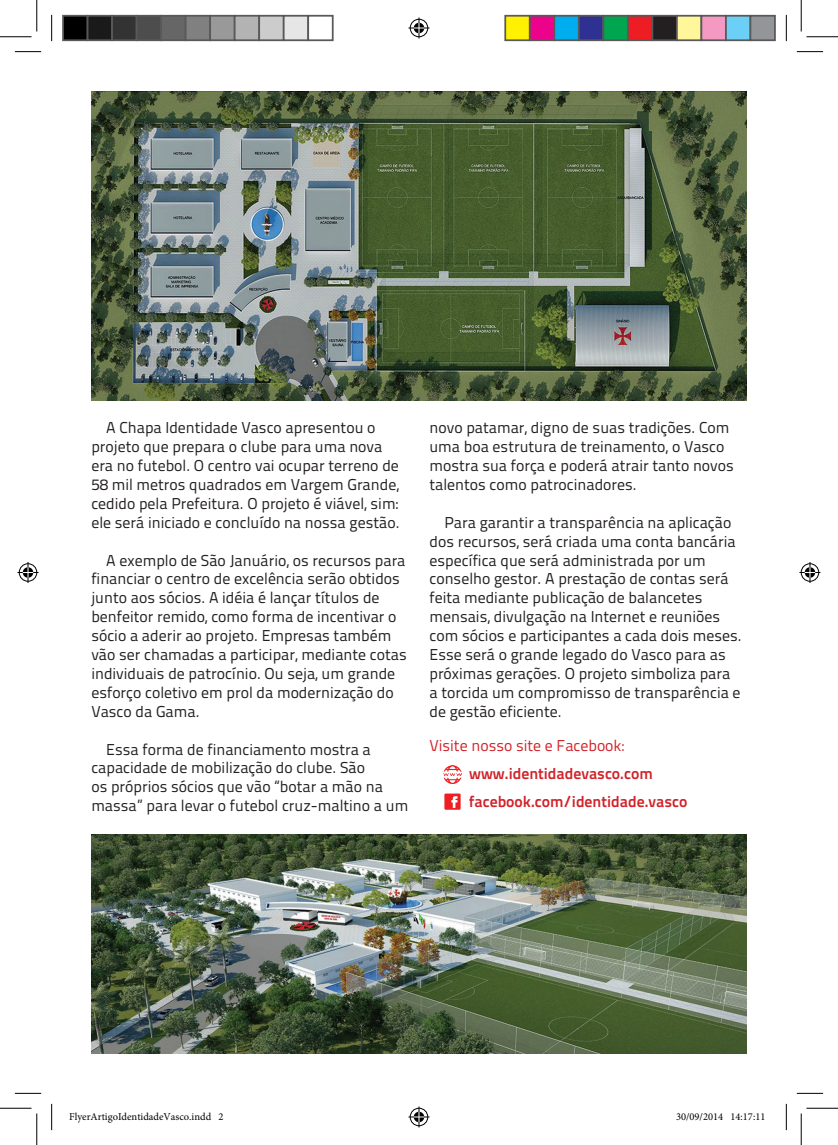
<style>
.page{position:relative;width:838px;height:1145px;background:#fff}
.page>*{position:absolute;margin:0;border:0;box-sizing:border-box;transform-origin:0 0}
.t1{font:15.75px/18.9px "Titillium Text 25 L 400 wt";color:#231f20}
.t2{font:15.75px/28px "Titillium Text 25 L 800 wt";color:#d1232a}
.t3{font:15.75px "Titillium Text 25 L 400 wt";color:#d1232a}
.t4{font:10.5px "Minion Pro";color:#000}
</style>
<div class="page">
<img style="left:91px;top:91px;width:655px;height:309px">
<img style="left:91px;top:835px;width:655px;height:219px">
<img style="left:443px;top:765px;width:18px;height:19px">
<img style="left:444px;top:793px;width:17px;height:17px">
<svg style="left:15px;top:51px;width:26px;height:1px"></svg>
<svg style="left:796px;top:51px;width:27px;height:1px"></svg>
<svg style="left:15px;top:1093px;width:26px;height:1px"></svg>
<svg style="left:796px;top:1093px;width:27px;height:1px"></svg>
<svg style="left:51px;top:15px;width:1px;height:26px"></svg>
<svg style="left:51px;top:1104px;width:1px;height:26px"></svg>
<svg style="left:786px;top:15px;width:1px;height:26px"></svg>
<svg style="left:786px;top:1104px;width:1px;height:26px"></svg>
<hr style="left:0;top:36px;width:32px;height:1px;background:#000">
<hr style="left:806px;top:36px;width:31px;height:1px;background:#000">
<hr style="left:0;top:1108px;width:32px;height:1px;background:#000">
<hr style="left:806px;top:1108px;width:31px;height:1px;background:#000">
<hr style="left:36px;top:0;width:1px;height:31px;background:#000">
<hr style="left:36px;top:1113px;width:1px;height:32px;background:#000">
<hr style="left:800px;top:0;width:1px;height:31px;background:#000">
<hr style="left:800px;top:1113px;width:1px;height:32px;background:#000">
<svg style="left:408px;top:18px;width:21px;height:21px"></svg>
<svg style="left:408px;top:1106px;width:21px;height:21px"></svg>
<svg style="left:18px;top:562px;width:21px;height:21px"></svg>
<svg style="left:799px;top:562px;width:21px;height:21px"></svg>
<div style="left:63px;top:16px;width:25px;height:24px;background:#000"></div>
<div style="left:62px;top:15px;width:26px;height:26px;border:2px solid #595959"></div>
<div style="left:88px;top:16px;width:24px;height:24px;background:#1a1a1a"></div>
<div style="left:87px;top:15px;width:26px;height:26px;border:2px solid #595959"></div>
<div style="left:112px;top:16px;width:25px;height:24px;background:#333"></div>
<div style="left:111px;top:15px;width:26px;height:26px;border:2px solid #595959"></div>
<div style="left:137px;top:16px;width:24px;height:24px;background:#4d4d4d"></div>
<div style="left:136px;top:15px;width:26px;height:26px;border:2px solid #595959"></div>
<div style="left:161px;top:16px;width:25px;height:24px;background:#666"></div>
<div style="left:160px;top:15px;width:26px;height:26px;border:2px solid #595959"></div>
<div style="left:186px;top:16px;width:24px;height:24px;background:#808080"></div>
<div style="left:185px;top:15px;width:26px;height:26px;border:2px solid #595959"></div>
<div style="left:210px;top:16px;width:25px;height:24px;background:#999"></div>
<div style="left:209px;top:15px;width:26px;height:26px;border:2px solid #595959"></div>
<div style="left:235px;top:16px;width:24px;height:24px;background:#b3b3b3"></div>
<div style="left:234px;top:15px;width:26px;height:26px;border:2px solid #595959"></div>
<div style="left:259px;top:16px;width:25px;height:24px;background:#ccc"></div>
<div style="left:258px;top:15px;width:26px;height:26px;border:2px solid #595959"></div>
<div style="left:284px;top:16px;width:24px;height:24px;background:#e6e6e6"></div>
<div style="left:283px;top:15px;width:26px;height:26px;border:2px solid #595959"></div>
<div style="left:307px;top:15px;width:26px;height:26px;border:2px solid #595959"></div>
<div style="left:505px;top:16px;width:24px;height:24px;background:#fff101"></div>
<div style="left:504px;top:15px;width:26px;height:26px;border:2px solid #595959"></div>
<div style="left:529px;top:16px;width:25px;height:24px;background:#ed028c"></div>
<div style="left:529px;top:15px;width:26px;height:26px;border:2px solid #595959"></div>
<div style="left:554px;top:16px;width:24px;height:24px;background:#00aeef"></div>
<div style="left:553px;top:15px;width:26px;height:26px;border:2px solid #595959"></div>
<div style="left:578px;top:16px;width:25px;height:24px;background:#2e3092"></div>
<div style="left:578px;top:15px;width:26px;height:26px;border:2px solid #595959"></div>
<div style="left:603px;top:16px;width:24px;height:24px;background:#00a54f"></div>
<div style="left:602px;top:15px;width:26px;height:26px;border:2px solid #595959"></div>
<div style="left:627px;top:16px;width:25px;height:24px;background:#ee1d23"></div>
<div style="left:627px;top:15px;width:26px;height:26px;border:2px solid #595959"></div>
<div style="left:652px;top:16px;width:24px;height:24px;background:#231f20"></div>
<div style="left:651px;top:15px;width:26px;height:26px;border:2px solid #595959"></div>
<div style="left:676px;top:16px;width:25px;height:24px;background:#fff79a"></div>
<div style="left:676px;top:15px;width:26px;height:26px;border:2px solid #595959"></div>
<div style="left:701px;top:16px;width:24px;height:24px;background:#f499c2"></div>
<div style="left:700px;top:15px;width:26px;height:26px;border:2px solid #595959"></div>
<div style="left:725px;top:16px;width:25px;height:24px;background:#6bcff6"></div>
<div style="left:725px;top:15px;width:26px;height:26px;border:2px solid #595959"></div>
<div style="left:750px;top:16px;width:24px;height:24px;background:#939598"></div>
<div style="left:749px;top:15px;width:26px;height:26px;border:2px solid #595959"></div>
<p class="t1" style="left:91px;top:417px;width:310px;text-indent:15px">A Chapa Identidade Vasco apresentou o projeto que prepara o clube para uma nova era no futebol. O centro vai ocupar terreno de 58 mil metros quadrados em Vargem Grande, cedido pela Prefeitura. O projeto é viável, sim: ele será iniciado e concluído na nossa gestão.</p>
<p class="t1" style="left:91px;top:550px;width:317px;text-indent:15px">A exemplo de São Januário, os recursos para financiar o centro de excelência serão obtidos junto aos sócios. A idéia é lançar títulos de benfeitor remido, como forma de incentivar o sócio a aderir ao projeto. Empresas também vão ser chamadas a participar, mediante cotas individuais de patrocínio. Ou seja, um grande esforço coletivo em prol da modernização do Vasco da Gama.</p>
<p class="t1" style="left:91px;top:739px;width:318px;text-indent:15px">Essa forma de financiamento mostra a capacidade de mobilização do clube. São<br>os próprios sócios que vão “botar a mão na massa” para levar o futebol cruz-maltino a um</p>
<p class="t1" style="left:429px;top:417px;width:306px">novo patamar, digno de suas tradições. Com uma boa estrutura de treinamento, o Vasco mostra sua força e poderá atrair tanto novos talentos como patrocinadores.</p>
<p class="t1" style="left:429px;top:512px;width:314px;text-indent:15px">Para garantir a transparência na aplicação dos recursos, será criada uma conta bancária específica que será administrada por um conselho gestor. A prestação de contas será feita mediante publicação de balancetes mensais, divulgação na Internet e reuniões com sócios e participantes a cada dois meses.<br>Esse será o grande legado do Vasco para as próximas gerações. O projeto simboliza para a torcida um compromisso de transparência e de gestão eficiente.</p>
<p class="t3" style="left:429px;top:734px;width:196px">Visite nosso site e Facebook:</p>
<p class="t2" style="left:469px;top:759px;width:220px">www.identidadevasco.com facebook.com/identidade.vasco</p>
<p class="t4" style="left:69px;top:1109px;width:156px">FlyerArtigoIdentidadeVasco.indd 2</p>
<p class="t4" style="left:676px;top:1109px;width:91px">30/09/2014 14:17:11</p>
</div>
